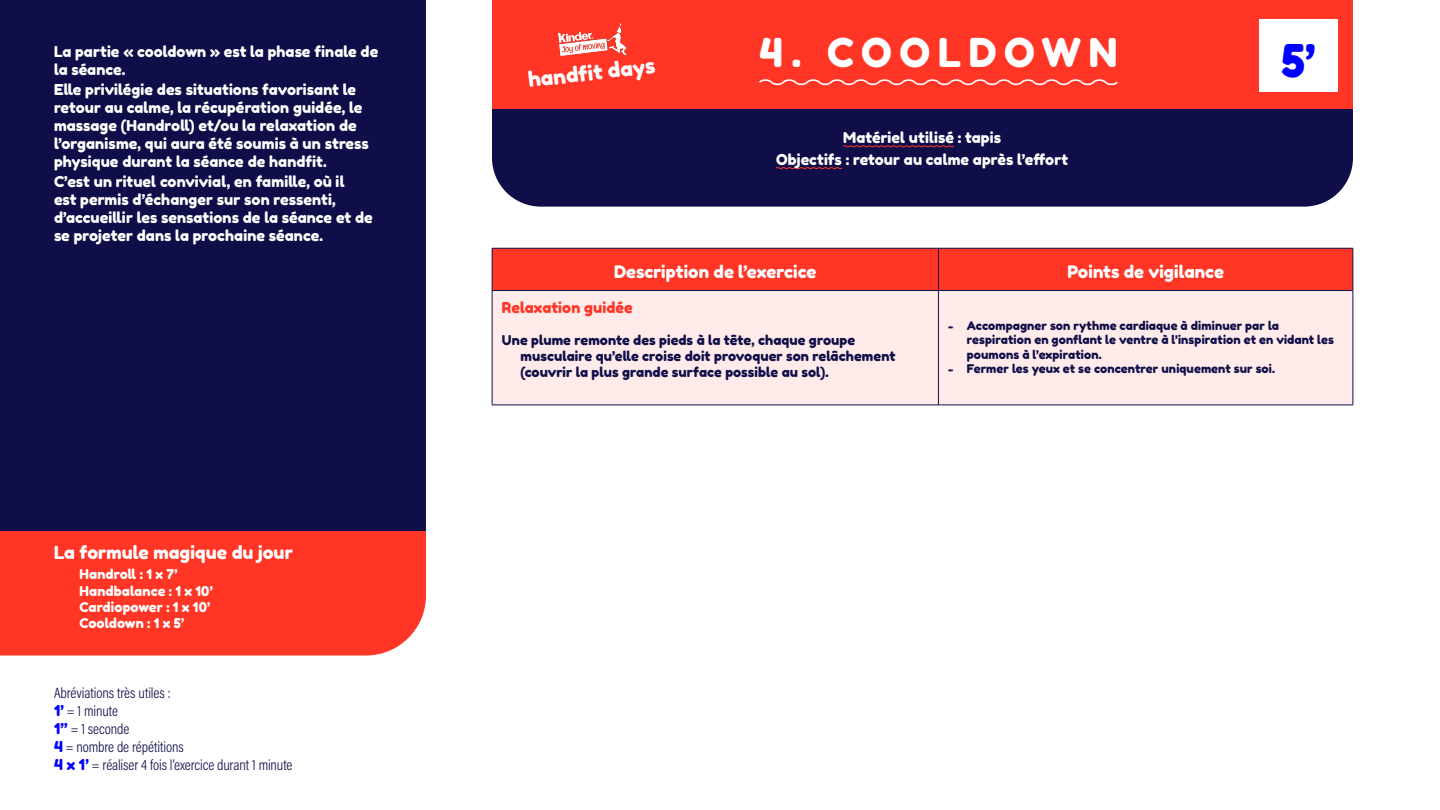
<style>
.page{position:relative;width:1440px;height:810px;background:#fff}
.page>*{position:absolute;margin:0;border:0;box-sizing:border-box;transform-origin:0 0}
.t1{font:45px "Fredoka One";color:#00f}
.t2{font:39.75px "Fredoka One";letter-spacing:.185em;color:#fff}
.t3{font:20.92px "Fredoka One";color:#fff}
.t4{font:18px "Fredoka One";letter-spacing:.005em;color:#fff}
.t5{font:17.25px "Fredoka One";letter-spacing:.005em;color:#fff}
.t6{font:15px/18px "Fredoka One";letter-spacing:.005em;color:#fff}
.t7{font:300 15px/18px "Acumin Pro Cond";letter-spacing:-.01em;color:#100e49}
.t8{font:15px "Fredoka One";letter-spacing:.01em;color:#ff3525}
.t9{font:13.5px/16.2px "Fredoka One";letter-spacing:.005em;color:#100e49}
.t10{font:13.5px/16.2px "Fredoka One";letter-spacing:.005em;color:#fff}
.t11{font:12px/14.4px "Fredoka One";letter-spacing:.005em;color:#100e49}
.s1{font-family:"Fredoka One";font-weight:400;color:#00f}
</style>
<div class="page">
<div style="left:0;top:0;width:426px;height:585px;background:#100e49"></div>
<div style="left:0;top:531px;width:426px;height:125px;background:#ff3525"></div>
<div style="left:492px;top:109px;width:861px;height:98px;background:#100e49"></div>
<svg style="left:843px;top:145px;width:111px;height:3px"></svg>
<svg style="left:776px;top:167px;width:66px;height:2px"></svg>
<div style="left:492px;top:0;width:861px;height:109px;background:#ff3525"></div>
<svg style="left:759px;top:79px;width:359px;height:7px"></svg>
<img style="left:558px;top:24px;width:68px;height:31px">
<div style="left:1259px;top:19px;width:79px;height:73px;background:#fff"></div>
<div style="left:493px;top:249px;width:860px;height:41px;background:#ff3525"></div>
<div style="left:493px;top:291px;width:860px;height:114px;background:#ffebe9"></div>
<hr style="left:938px;top:248px;width:415px;height:1px;background:#100e49">
<hr style="left:1353px;top:248px;width:1px;height:42px;background:#100e49">
<hr style="left:938px;top:290px;width:415px;height:1px;background:#100e49">
<hr style="left:1353px;top:291px;width:1px;height:114px;background:#100e49">
<hr style="left:938px;top:405px;width:415px;height:1px;background:#100e49">
<hr style="left:492px;top:248px;width:446px;height:1px;background:#100e49">
<hr style="left:492px;top:248px;width:1px;height:42px;background:#100e49">
<hr style="left:938px;top:248px;width:1px;height:42px;background:#100e49">
<hr style="left:492px;top:290px;width:446px;height:1px;background:#100e49">
<hr style="left:492px;top:291px;width:1px;height:114px;background:#100e49">
<hr style="left:938px;top:291px;width:1px;height:114px;background:#100e49">
<hr style="left:492px;top:405px;width:446px;height:1px;background:#100e49">
<p class="t6" style="left:54px;top:42px;width:326px">La partie « cooldown » est la phase finale de la séance.</p>
<p class="t6" style="left:54px;top:80px;width:316px">Elle privilégie des situations favorisant le retour au calme, la récupération guidée, le massage (Handroll) et/ou la relaxation de l’organisme, qui aura été soumis à un stress physique durant la séance de handfit.</p>
<p class="t6" style="left:54px;top:172px;width:320px">C’est un rituel convivial, en famille, où il<br>est permis d’échanger sur son ressenti, d’accueillir les sensations de la séance et de se projeter dans la prochaine séance.</p>
<p class="t4" style="left:54px;top:542px;width:240px">La formule magique du jour</p>
<p class="t10" style="left:80px;top:566px;width:135px">Handroll : 1 x 7’<br>Handbalance : 1 x 10’<br>Cardiopower : 1 x 10’<br>Cooldown : 1 x 5’</p>
<p class="t7" style="left:54px;top:683px;width:240px">Abréviations très utiles :<br><span class="s1">1’</span> = 1 minute<br><span class="s1">1’’</span> = 1 seconde<br><span class="s1">4</span> = nombre de répétitions<br><span class="s1">4 x 1’</span> = réaliser 4 fois l’exercice durant 1 minute</p>
<h3 class="t3" style="left:527px;top:67px;width:129px;rotate:-6deg">handfi t days</h3>
<h2 class="t2" style="left:760px;top:28px;width:359px">4. COOLDOWN</h2>
<p class="t6" style="left:776px;top:127px;width:294px;line-height:21.8px;text-align:center">Matériel utilisé : tapis<br>Objectifs : retour au calme après l’effort</p>
<h1 class="t1" style="left:1281px;top:33px;width:36px">5’</h1>
<p class="t5" style="left:614px;top:261px;width:204px">Description de l’exercice</p>
<p class="t5" style="left:1067px;top:261px;width:158px">Points de vigilance</p>
<p class="t8" style="left:502px;top:298px;width:132px">Relaxation guidée</p>
<p class="t9" style="left:521px;top:332px;width:376px;text-indent:-19px">Une plume remonte des pieds à la tête, chaque groupe musculaire qu’elle croise doit provoquer son relâchement (couvrir la plus grande surface possible au sol).</p>
<p class="t11" style="left:967px;top:318px;width:368px;text-indent:-19px">- Accompagner son rythme cardiaque à diminuer par la respiration en gonflant le ventre à l’inspiration et en vidant les poumons à l’expiration.</p>
<p class="t11" style="left:948px;top:362px;width:328px">- Fermer les yeux et se concentrer uniquement sur soi.</p>
</div>
